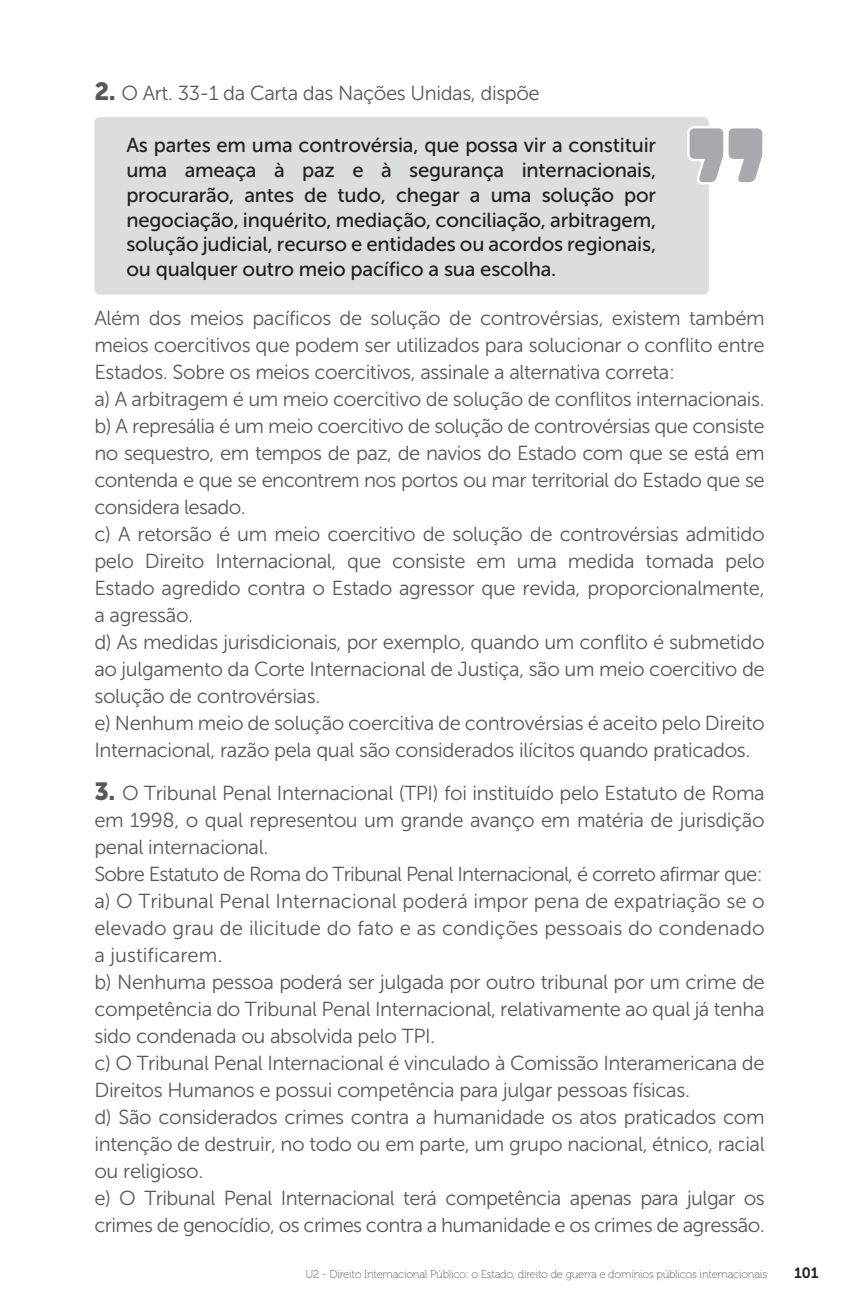
<style>
.page{position:relative;width:862px;height:1307px;background:#fff}
.page>*{position:absolute;margin:0;border:0;box-sizing:border-box;transform-origin:0 0}
.t1{font:20.25px/27px "Museo Sans 300";letter-spacing:-.02em;color:#57585a}
.t2{font:20.25px/24.8px "Museo Sans 500";letter-spacing:-.01em;color:#231f20;text-align:justify}
.t3{font:14.85px "Museo 700";color:#231f20}
.t4{font:11.25px "Museo 100";letter-spacing:-.02em;color:#57585a}
.s1{font-family:"Museo Sans 900";font-size:24.75px}
</style>
<div class="page">
<div style="left:94px;top:117px;width:614px;height:177px;background:#dcdddf;border-radius:5px"></div>
<svg style="left:687px;top:125px;width:76px;height:69px"></svg>
<p class="t1" style="left:94px;top:80px;width:447px"><span class="s1">2.</span> O Art. 33-1 da Carta das Nações Unidas, dispõe</p>
<p class="t2" style="left:126px;top:133px;width:531px">As partes em uma controvérsia, que possa vir a constituir uma ameaça à paz e à segurança internacionais, procurarão, antes de tudo, chegar a uma solução por negociação, inquérito, mediação, conciliação, arbitragem, solução judicial, recurso e entidades ou acordos regionais, ou qualquer outro meio pacífico a sua escolha.</p>
<p class="t1" style="left:94px;top:305px;width:671px">Além dos meios pacíficos de solução de controvérsias, existem também meios coercitivos que podem ser utilizados para solucionar o conflito entre Estados. Sobre os meios coercitivos, assinale a alternativa correta:<br>a) A arbitragem é um meio coercitivo de solução de conflitos internacionais. b) A represália é um meio coercitivo de solução de controvérsias que consiste no sequestro, em tempos de paz, de navios do Estado com que se está em contenda e que se encontrem nos portos ou mar territorial do Estado que se considera lesado.<br>c) A retorsão é um meio coercitivo de solução de controvérsias admitido pelo Direito Internacional, que consiste em uma medida tomada pelo Estado agredido contra o Estado agressor que revida, proporcionalmente, a agressão.<br>d) As medidas jurisdicionais, por exemplo, quando um conflito é submetido ao julgamento da Corte Internacional de Justiça, são um meio coercitivo de solução de controvérsias.<br>e) Nenhum meio de solução coercitiva de controvérsias é aceito pelo Direito Internacional, razão pela qual são considerados ilícitos quando praticados.</p>
<p class="t1" style="left:94px;top:779px;width:671px"><span class="s1">3.</span> O Tribunal Penal Internacional (TPI) foi instituído pelo Estatuto de Roma em 1998, o qual representou um grande avanço em matéria de jurisdição penal internacional.<br>Sobre Estatuto de Roma do Tribunal Penal Internacional, é correto afirmar que: a) O Tribunal Penal Internacional poderá impor pena de expatriação se o elevado grau de ilicitude do fato e as condições pessoais do condenado a justificarem.<br>b) Nenhuma pessoa poderá ser julgada por outro tribunal por um crime de competência do Tribunal Penal Internacional, relativamente ao qual já tenha sido condenada ou absolvida pelo TPI.<br>c) O Tribunal Penal Internacional é vinculado à Comissão Interamericana de Direitos Humanos e possui competência para julgar pessoas físicas.<br>d) São considerados crimes contra a humanidade os atos praticados com intenção de destruir, no todo ou em parte, um grupo nacional, étnico, racial ou religioso.<br>e) O Tribunal Penal Internacional terá competência apenas para julgar os crimes de genocídio, os crimes contra a humanidade e os crimes de agressão.</p>
<p class="t4" style="left:305px;top:1268px;width:463px">U2 - Direito Internacional Público: o Estado, direito de guerra e domínios públicos internacionais</p>
<p class="t3" style="left:793px;top:1264px;width:26px">101</p>
</div>
